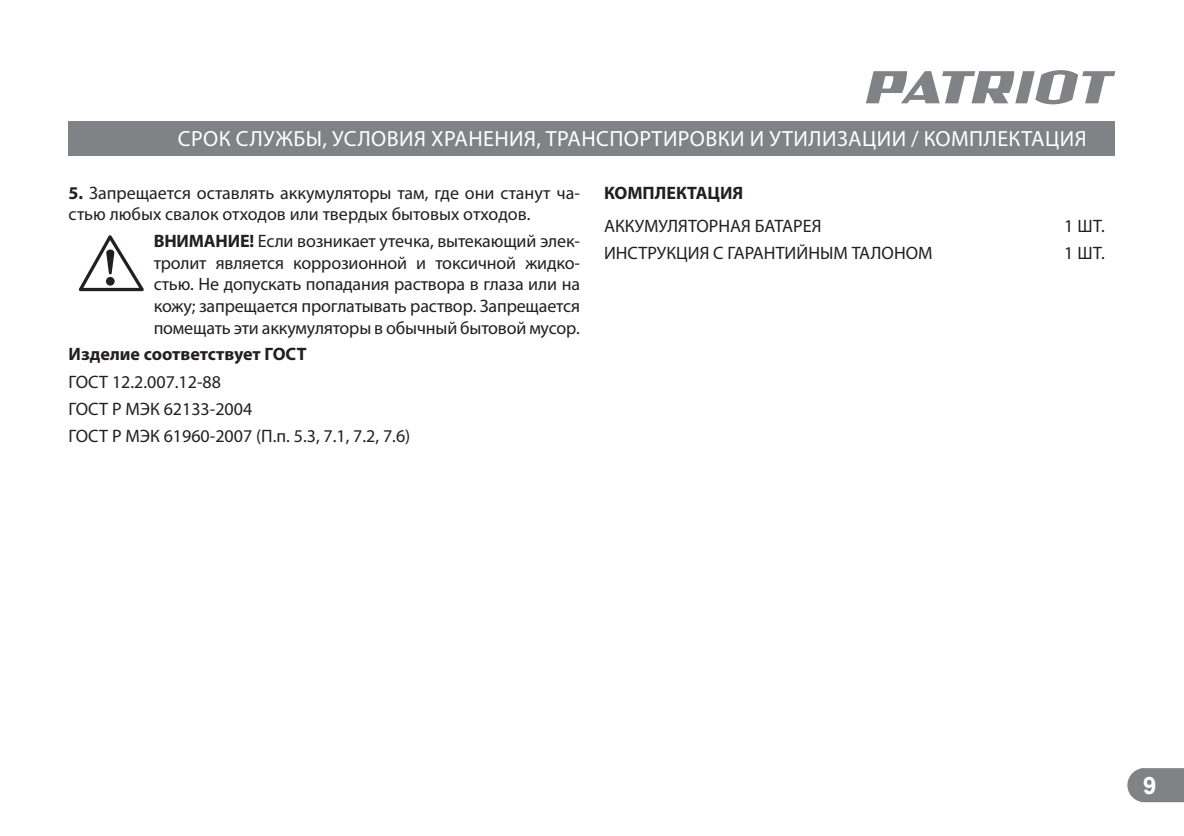
<style>
.page{position:relative;width:1184px;height:836px;background:#fff}
.page>*{position:absolute;margin:0;border:0;box-sizing:border-box;transform-origin:0 0}
.t1{font:700 24px "Arial";color:#fff}
.t2{font:22px "Myriad Pro";letter-spacing:.02em;color:#fff}
.t3{font:18px/21.6px "Myriad Pro";color:#231f20}
.t4{font:700 18px "Myriad Pro";color:#231f20}
.s1{font-weight:700}
</style>
<div class="page">
<svg style="left:1127px;top:768px;width:57px;height:33px;background:#888a8d"></svg>
<svg style="left:866px;top:70px;width:249px;height:34px"></svg>
<div style="left:69px;top:121px;width:1046px;height:34px;background:#808285"></div>
<svg style="left:78px;top:235px;width:66px;height:56px"></svg>
<p class="t2" style="left:178px;top:128px;width:910px">СРОК СЛУЖБЫ, УСЛОВИЯ ХРАНЕНИЯ, ТРАНСПОРТИРОВКИ И УТИЛИЗАЦИИ / КОМПЛЕКТАЦИЯ</p>
<p class="t3" style="left:69px;top:183px;width:513px"><span class="s1">5.</span> Запрещается оставлять аккумуляторы там, где они станут ча&shy;стью любых свалок отходов или твердых бытовых отходов.</p>
<p class="t3" style="left:154px;top:231px;width:428px;text-align:justify"><span class="s1">ВНИМАНИЕ!</span> Если возникает утечка, вытекающий элек&shy;тролит является коррозионной и токсичной жидко&shy;стью. Не допускать попадания раствора в глаза или на кожу; запрещается проглатывать раствор. Запрещается помещать эти аккумуляторы в обычный бытовой мусор.</p>
<p class="t4" style="left:69px;top:345px;width:239px">Изделие соответствует ГОСТ</p>
<p class="t3" style="left:69px;top:368px;width:343px;line-height:27.2px">ГОСТ 12.2.007.12-88<br>ГОСТ P МЭК 62133-2004<br>ГОСТ P МЭК 61960-2007 (П.п. 5.3, 7.1, 7.2, 7.6)</p>
<p class="t4" style="left:604px;top:184px;width:141px">КОМПЛЕКТАЦИЯ</p>
<p class="t3" style="left:604px;top:213px;width:330px;line-height:27.2px">АККУМУЛЯТОРНАЯ БАТАРЕЯ<br>ИНСТРУКЦИЯ С ГАРАНТИЙНЫМ ТАЛОНОМ</p>
<p class="t3" style="left:1064px;top:213px;width:42px;line-height:27.2px">1 ШТ.<br>1 ШТ.</p>
<h1 class="t1" style="left:1143px;top:771px;width:15px">9</h1>
</div>
